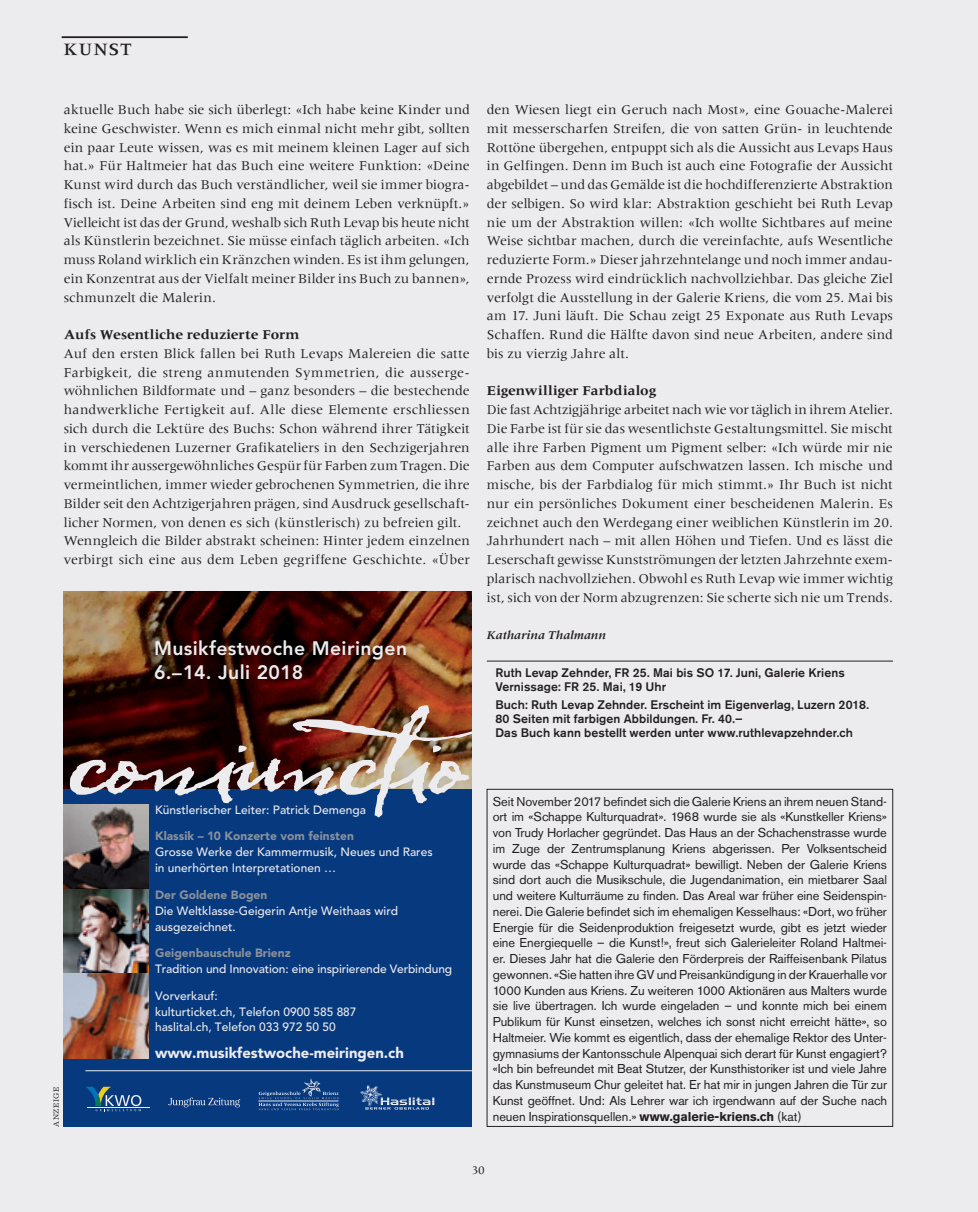
<style>
.page{position:relative;width:978px;height:1212px;background:#ececee}
.page>*{position:absolute;margin:0;border:0;box-sizing:border-box;transform-origin:0 0}
.t1{font:137.85px "Herencia";color:#fff;scale:1.18 1}
.t2{font:800 19.35px/24px "Avenir LT Std";letter-spacing:.02em;color:#fff}
.t3{font:500 18px "Meridien LT Std";letter-spacing:.065em;color:#231f20}
.t4{font:900 14.85px "Avenir LT Std";color:#fff}
.t5{font:13.95px/18.8px "Meridien LT Std";color:#231f20;text-align:justify}
.t6{font:700 13.95px "Meridien LT Std";letter-spacing:-.005em;color:#231f20}
.t7{font:12.75px/15.8px "Akzidenz Grotesk BQ";letter-spacing:-.005em;color:#231f20;text-align:justify}
.t8{font:500 12.3px/14px "Akzidenz Grotesk BQ";letter-spacing:.005em;color:#231f20}
.t9{font:italic 700 12.3px "Meridien LT Std";letter-spacing:.005em;color:#231f20}
.t10{font:500 12px/15.9px "Avenir LT Std";color:#fff}
.t11{font:900 12px "Avenir LT Std";color:#959ea5}
.t12{font:12px "Meridien LT Std";color:#231f20}
.t13{font:7.5px "Excelsior";letter-spacing:.05em;color:#231f20}
.s1{font-weight:700}
</style>
<div class="page">
<hr style="left:62px;top:36px;width:126px;height:2px;background:#231f20">
<div style="left:487px;top:789px;width:406px;height:337px;border:1px solid #231f20"></div>
<hr style="left:487px;top:661px;width:406px;height:1px;background:#231f20">
<img style="left:64px;top:591px;width:408px;height:199px">
<div style="left:64px;top:790px;width:408px;height:337px;background:#07397f"></div>
<img style="left:64px;top:805px;width:85px;height:84px">
<img style="left:64px;top:889px;width:85px;height:84px">
<img style="left:64px;top:973px;width:85px;height:85px">
<hr style="left:87px;top:1107px;width:63px;height:1px;background:#fff">
<svg style="left:86px;top:1087px;width:55px;height:24px"></svg>
<svg style="left:361px;top:1085px;width:73px;height:25px"></svg>
<hr style="left:258px;top:1101px;width:81px;height:1px;background:#fff">
<svg style="left:259px;top:1078px;width:80px;height:32px"></svg>
<svg style="left:168px;top:1097px;width:72px;height:10px"></svg>
<hr style="left:85px;top:1070px;width:387px;height:1px;background:#fff">
<p class="t3" style="left:64px;top:39px;width:69px">KUNST</p>
<p class="t5" style="left:487px;top:100px;width:408px">den Wiesen liegt ein Geruch nach Most», eine Gouache-Malerei mit messerscharfen Streifen, die von satten Grün- in leuchtende Rottöne übergehen, entpuppt sich als die Aussicht aus Levaps Haus in Gelfingen. Denn im Buch ist auch eine Fotografie der Aussicht abgebildet – und das Gemälde ist die hochdifferenzierte Abstraktion der selbigen. So wird klar: Abstraktion geschieht bei Ruth Levap nie um der Abstraktion willen: «Ich wollte Sichtbares auf meine Weise sichtbar machen, durch die vereinfachte, aufs Wesentliche reduzierte Form.» Dieser jahrzehntelange und noch immer andau&shy;ernde Prozess wird eindrücklich nachvollziehbar. Das gleiche Ziel verfolgt die Ausstellung in der Galerie Kriens, die vom 25. Mai bis am 17. Juni läuft. Die Schau zeigt 25 Exponate aus Ruth Levaps Schaffen. Rund die Hälfte davon sind neue Arbeiten, andere sind bis zu vierzig Jahre alt.</p>
<p class="t6" style="left:487px;top:383px;width:171px">Eigenwilliger Farbdialog</p>
<p class="t5" style="left:487px;top:400px;width:408px">Die fast Achtzigjährige arbeitet nach wie vor täglich in ihrem Atelier.<br>Die Farbe ist für sie das wesentlichste Gestaltungsmittel. Sie mischt alle ihre Farben Pigment um Pigment selber: «Ich würde mir nie Farben aus dem Computer aufschwatzen lassen. Ich mische und mische, bis der Farbdialog für mich stimmt.» Ihr Buch ist nicht nur ein persönliches Dokument einer bescheidenen Malerin. Es zeichnet auch den Werdegang einer weiblichen Künstlerin im 20.<br>Jahrhundert nach – mit allen Höhen und Tiefen. Und es lässt die Leserschaft gewisse Kunstströmungen der letzten Jahrzehnte exem&shy;plarisch nachvollziehen. Obwohl es Ruth Levap wie immer wichtig ist, sich von der Norm abzugrenzen: Sie scherte sich nie um Trends.</p>
<p class="t9" style="left:487px;top:628px;width:121px">Katharina Thalmann</p>
<p class="t8" style="left:495px;top:665px;width:351px">Ruth Levap Zehnder, FR 25. Mai bis SO 17. Juni, Galerie Kriens<br>Vernissage: FR 25. Mai, 19 Uhr</p>
<p class="t8" style="left:495px;top:697px;width:375px">Buch: Ruth Levap Zehnder. Erscheint im Eigenverlag, Luzern 2018.<br>80 Seiten mit farbigen Abbildungen. Fr. 40.–<br>Das Buch kann bestellt werden unter www.ruthlevapzehnder.ch</p>
<p class="t5" style="left:64px;top:100px;width:408px">aktuelle Buch habe sie sich überlegt: «Ich habe keine Kinder und keine Geschwister. Wenn es mich einmal nicht mehr gibt, sollten ein paar Leute wissen, was es mit meinem kleinen Lager auf sich hat.» Für Haltmeier hat das Buch eine weitere Funktion: «Deine Kunst wird durch das Buch verständlicher, weil sie immer biogra&shy;fisch ist. Deine Arbeiten sind eng mit deinem Leben verknüpft.» Vielleicht ist das der Grund, weshalb sich Ruth Levap bis heute nicht als Künstlerin bezeichnet. Sie müsse einfach täglich arbeiten. «Ich muss Roland wirklich ein Kränzchen winden. Es ist ihm gelungen, ein Konzentrat aus der Vielfalt meiner Bilder ins Buch zu bannen», schmunzelt die Malerin.</p>
<p class="t6" style="left:64px;top:326px;width:237px">Aufs Wesentliche reduzierte Form</p>
<p class="t5" style="left:64px;top:344px;width:408px;text-align:left">Auf den ersten Blick fallen bei Ruth Levaps Malereien die satte Farbigkeit, die streng anmutenden Symmetrien, die ausserge&shy;wöhnlichen Bildformate und – ganz besonders – die bestechende handwerkliche Fertigkeit auf. Alle diese Elemente erschliessen sich durch die Lektüre des Buchs: Schon während ihrer Tätigkeit in verschiedenen Luzerner Grafikateliers in den Sechzigerjahren kommt ihr aussergewöhnliches Gespür für Farben zum Tragen. Die vermeintlichen, immer wieder gebrochenen Symmetrien, die ihre Bilder seit den Achtzigerjahren prägen, sind Ausdruck gesellschaft&shy;licher Normen, von denen es sich (künstlerisch) zu befreien gilt.<br>Wenngleich die Bilder abstrakt scheinen: Hinter jedem einzelnen verbirgt sich eine aus dem Leben gegriffene Geschichte. «Über</p>
<h2 class="t2" style="left:154px;top:637px;width:255px">Musikfestwoche Meiringen<br>6.–14. Juli 2018</h2>
<h1 class="t1" style="left:67px;top:661px;width:432px">coniunctio</h1>
<p class="t7" style="left:493px;top:793px;width:396px">Seit November 2017 befindet sich die Galerie Kriens an ihrem neuen Stand&shy;ort im «Schappe Kulturquadrat». 1968 wurde sie als «Kunstkeller Kriens» von Trudy Horlacher gegründet. Das Haus an der Schachenstrasse wurde im Zuge der Zentrumsplanung Kriens abgerissen. Per Volksentscheid wurde das «Schappe Kulturquadrat» bewilligt. Neben der Galerie Kriens sind dort auch die Musikschule, die Jugendanimation, ein mietbarer Saal und weitere Kulturräume zu finden. Das Areal war früher eine Seidenspin&shy;nerei. Die Galerie befindet sich im ehemaligen Kesselhaus: «Dort, wo früher Energie für die Seidenproduktion freigesetzt wurde, gibt es jetzt wieder eine Energiequelle – die Kunst!», freut sich Galerieleiter Roland Haltmei&shy;er. Dieses Jahr hat die Galerie den Förderpreis der Raiffeisenbank Pilatus gewonnen. «Sie hatten ihre GV und Preisankündigung in der Krauerhalle vor 1000 Kunden aus Kriens. Zu weiteren 1000 Aktionären aus Malters wurde sie live übertragen. Ich wurde eingeladen – und konnte mich bei einem Publikum für Kunst einsetzen, welches ich sonst nicht erreicht hätte», so Haltmeier. Wie kommt es eigentlich, dass der ehemalige Rektor des Unter&shy;gymnasiums der Kantonsschule Alpenquai sich derart für Kunst engagiert? «Ich bin befreundet mit Beat Stutzer, der Kunsthistoriker ist und viele Jahre das Kunstmuseum Chur geleitet hat. Er hat mir in jungen Jahren die Tür zur Kunst geöffnet. Und: Als Lehrer war ich irgendwann auf der Suche nach neuen Inspirationsquellen.» <span class="s1">www.galerie-kriens.ch</span> (kat)</p>
<p class="t10" style="left:155px;top:802px;width:212px">Künstlerischer Leiter: Patrick Demenga</p>
<p class="t11" style="left:155px;top:829px;width:200px">Klassik – 10 Konzerte vom feinsten</p>
<p class="t10" style="left:155px;top:844px;width:279px">Grosse Werke der Kammermusik, Neues und Rares in unerhörten Interpretationen …</p>
<p class="t11" style="left:155px;top:887px;width:114px">Der Goldene Bogen</p>
<p class="t10" style="left:155px;top:903px;width:245px">Die Weltklasse-Geigerin Antje Weithaas wird ausgezeichnet.</p>
<p class="t11" style="left:155px;top:946px;width:137px">Geigenbauschule Brienz</p>
<p class="t10" style="left:155px;top:961px;width:299px">Tradition und Innovation: eine inspirierende Verbindung</p>
<p class="t10" style="left:155px;top:988px;width:203px">Vorverkauf:<br>kulturticket.ch, Telefon 0900 585 887 haslital.ch, Telefon 033 972 50 50</p>
<p class="t4" style="left:155px;top:1044px;width:250px">www.musikfestwoche-meiringen.ch</p>
<p class="t13" style="left:52px;top:1126px;width:41px;rotate:-90deg">ANZEIGE</p>
<p class="t12" style="left:472px;top:1163px;width:15px">30</p>
</div>
